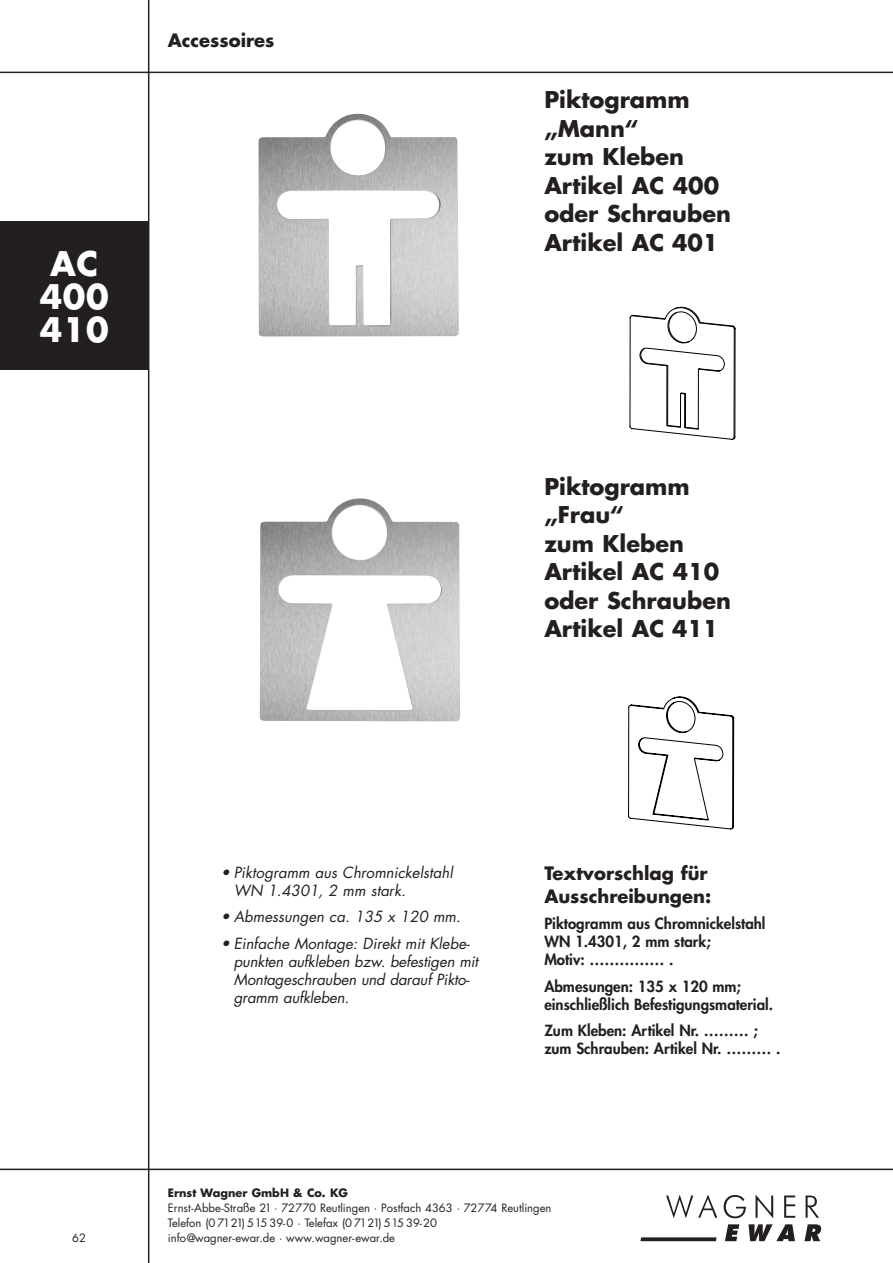
<style>
.page{position:relative;width:893px;height:1263px;background:#fff}
.page>*{position:absolute;margin:0;border:0;box-sizing:border-box;transform-origin:0 0}
.t1{font:700 33px/33px "Futura";letter-spacing:.015em;color:#fff;text-align:center}
.t2{font:700 22.5px/28.5px "Futura";color:#231f20}
.t3{font:700 18px/22.5px "Futura";color:#231f20}
.t4{font:italic 15px/18px "Futura";letter-spacing:-.01em;color:#231f20}
.t5{font:800 15px/18px "Futura";color:#231f20}
.t6{font:11.25px/15px "Futura";color:#231f20}
.t7{font:700 11.25px "Futura";color:#231f20}
</style>
<div class="page">
<div style="left:0;top:221px;width:149px;height:149px;background:#231f20"></div>
<img style="left:258px;top:114px;width:201px;height:223px">
<hr style="left:148px;top:0;width:1px;height:1263px;background:#231f20">
<hr style="left:0;top:1169px;width:892px;height:1px;background:#231f20">
<hr style="left:0;top:72px;width:892px;height:1px;background:#231f20">
<svg style="left:725px;top:1224px;width:96px;height:17px"></svg>
<svg style="left:666px;top:1195px;width:153px;height:23px"></svg>
<svg style="left:640px;top:1237px;width:76px;height:4px"></svg>
<svg style="left:629px;top:306px;width:106px;height:134px"></svg>
<img style="left:260px;top:498px;width:200px;height:223px">
<svg style="left:628px;top:696px;width:106px;height:134px"></svg>
<p class="t3" style="left:168px;top:30px;width:108px">Accessoires</p>
<h1 class="t1" style="left:40px;top:250px;width:70px">AC<br>400<br>410</h1>
<h2 class="t2" style="left:544px;top:87px;width:188px">Piktogramm „Mann“<br>zum Kleben<br>Artikel AC 400 oder Schrauben<br>Artikel AC 401</h2>
<h2 class="t2" style="left:544px;top:474px;width:188px">Piktogramm „Frau“<br>zum Kleben<br>Artikel AC 410 oder Schrauben<br>Artikel AC 411</h2>
<p class="t6" style="left:72px;top:1231px;width:15px">62</p>
<p class="t4" style="left:234px;top:865px;width:223px;text-indent:-13px">• Piktogramm aus Chromnickelstahl<br>WN 1.4301, 2 mm stark.</p>
<p class="t4" style="left:221px;top:909px;width:244px">• Abmessungen ca. 135 x 120 mm.</p>
<p class="t4" style="left:234px;top:936px;width:248px;text-indent:-13px">• Einfache Montage: Direkt mit Klebe&shy;punkten aufkleben bzw. befestigen mit<br>Montageschrauben und darauf Pikto&shy;gramm aufkleben.</p>
<p class="t3" style="left:544px;top:864px;width:168px">Textvorschlag für<br>Ausschreibungen:</p>
<p class="t5" style="left:544px;top:916px;width:223px">Piktogramm aus Chromnickelstahl<br>WN 1.4301, 2 mm stark;<br>Motiv: …………… .</p>
<p class="t5" style="left:544px;top:978px;width:230px">Abmesungen: 135 x 120 mm; einschließlich Befestigungsmaterial.</p>
<p class="t5" style="left:544px;top:1023px;width:237px">Zum Kleben: Artikel Nr. ……… ; zum Schrauben: Artikel Nr. ……… .</p>
<p class="t7" style="left:168px;top:1187px;width:182px">Ernst Wagner GmbH &amp; Co. KG</p>
<p class="t6" style="left:168px;top:1201px;width:385px">Ernst-Abbe-Straße 21 · 72770 Reutlingen · Postfach 4363 · 72774 Reutlingen<br>Telefon (0 7121) 515 39-0 · Telefax (0 7121) 515 39-20<br>info@wagner-ewar.de · www.wagner-ewar.de</p>
</div>
